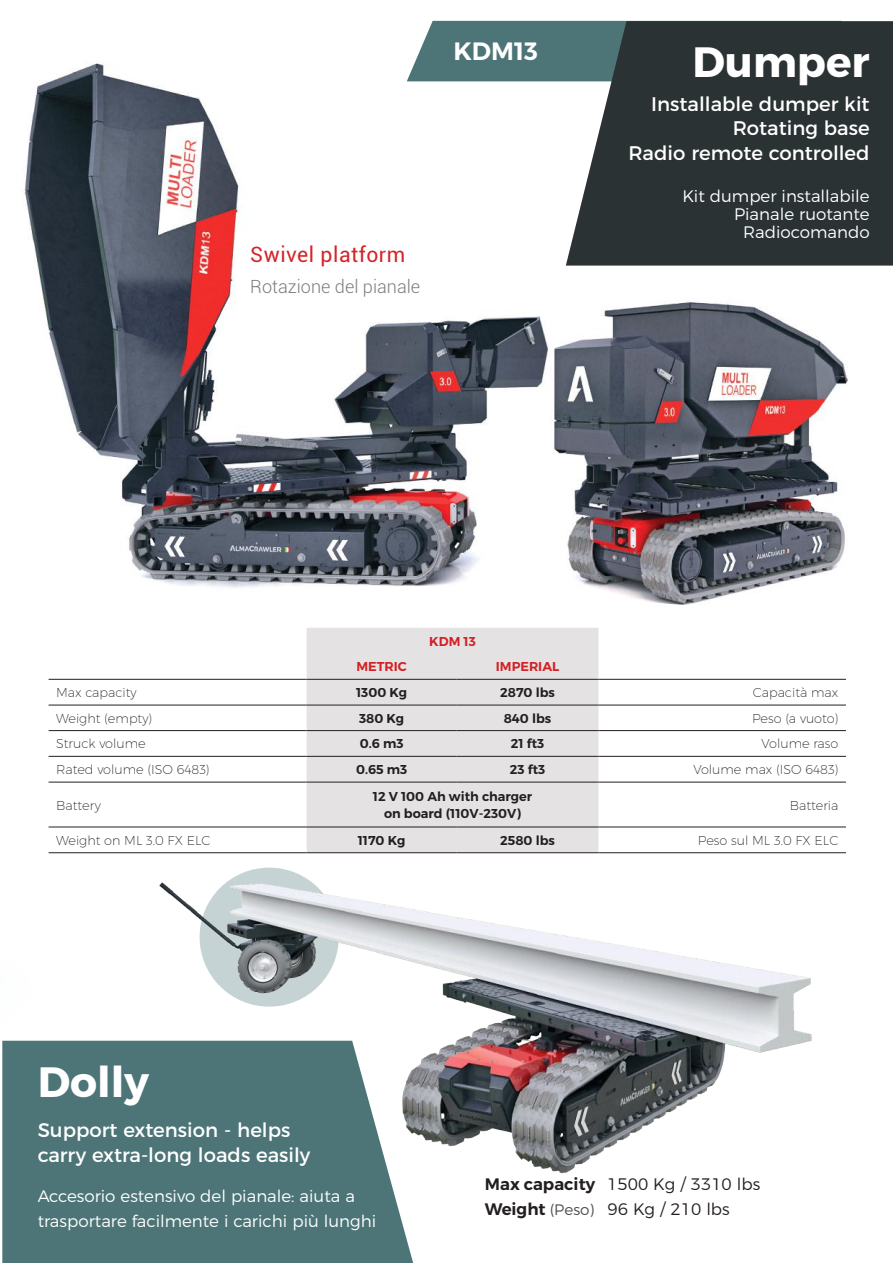
<style>
.page{position:relative;width:893px;height:1263px;background:#fff}
.page>*{position:absolute;margin:0;border:0;box-sizing:border-box;transform-origin:0 0}
.t1{font:700 42.45px "Montserrat";color:#fff}
.t2{font:600 25.05px "Montserrat";color:#fff}
.t3{font:21.15px "Roboto";letter-spacing:.025em;color:#d42429}
.t4{font:19.65px/24.3px "Montserrat";color:#fff}
.t5{font:300 18.15px "Roboto";color:#7a7e82}
.t6{font:300 16.65px/18.1px "Montserrat";color:#fff}
.t7{font:300 16.65px/24.2px "Montserrat";color:#241f1f}
.t8{font:200 12.9px "Montserrat";color:#241f1f}
.t9{font:600 12.9px/16.6px "Montserrat";color:#241f1f;text-align:center}
.t10{font:600 12.9px "Montserrat";color:#d32025}
.s1{font-weight:600}
.s2{font-size:15.15px;color:#4e4b4c}
</style>
<div class="page">
<img style="left:24px;top:62px;width:542px;height:651px">
<img style="left:550px;top:168px;width:298px;height:459px">
<img style="left:150px;top:828px;width:696px;height:346px">
<svg style="left:2px;top:1041px;width:411px;height:222px;background:#597e81"></svg>
<svg style="left:407px;top:21px;width:159px;height:60px;background:#5b8082"></svg>
<svg style="left:566px;top:21px;width:327px;height:245px;background:#373f40"></svg>
<div style="left:307px;top:628px;width:291px;height:224px;background:#e4e2e2"></div>
<hr style="left:49px;top:679px;width:258px;height:1px;background:#241f1f">
<hr style="left:307px;top:679px;width:150px;height:1px;background:#241f1f">
<hr style="left:457px;top:679px;width:141px;height:1px;background:#241f1f">
<hr style="left:598px;top:679px;width:248px;height:1px;background:#241f1f">
<hr style="left:49px;top:705px;width:258px;height:1px;background:#241f1f">
<hr style="left:307px;top:705px;width:150px;height:1px;background:#241f1f">
<hr style="left:457px;top:705px;width:141px;height:1px;background:#241f1f">
<hr style="left:598px;top:705px;width:248px;height:1px;background:#241f1f">
<hr style="left:49px;top:730px;width:258px;height:1px;background:#241f1f">
<hr style="left:307px;top:730px;width:150px;height:1px;background:#241f1f">
<hr style="left:457px;top:730px;width:141px;height:1px;background:#241f1f">
<hr style="left:598px;top:730px;width:248px;height:1px;background:#241f1f">
<hr style="left:49px;top:756px;width:258px;height:1px;background:#241f1f">
<hr style="left:307px;top:756px;width:150px;height:1px;background:#241f1f">
<hr style="left:457px;top:756px;width:141px;height:1px;background:#241f1f">
<hr style="left:598px;top:756px;width:248px;height:1px;background:#241f1f">
<hr style="left:49px;top:782px;width:258px;height:1px;background:#241f1f">
<hr style="left:307px;top:782px;width:150px;height:1px;background:#241f1f">
<hr style="left:457px;top:782px;width:141px;height:1px;background:#241f1f">
<hr style="left:598px;top:782px;width:248px;height:1px;background:#241f1f">
<hr style="left:49px;top:827px;width:258px;height:1px;background:#241f1f">
<hr style="left:307px;top:827px;width:150px;height:1px;background:#241f1f">
<hr style="left:457px;top:827px;width:141px;height:1px;background:#241f1f">
<hr style="left:598px;top:827px;width:248px;height:1px;background:#241f1f">
<hr style="left:49px;top:852px;width:258px;height:1px;background:#241f1f">
<hr style="left:307px;top:852px;width:150px;height:1px;background:#241f1f">
<hr style="left:457px;top:852px;width:141px;height:1px;background:#241f1f">
<hr style="left:598px;top:852px;width:248px;height:1px;background:#241f1f">
<h2 class="t2" style="left:453px;top:40px;width:86px">KDM13</h2>
<h3 class="t3" style="left:250px;top:245px;width:157px">Swivel platform</h3>
<h3 class="t5" style="left:250px;top:279px;width:171px">Rotazione del pianale</h3>
<h1 class="t1" style="left:692px;top:43px;width:179px">Dumper</h1>
<h3 class="t4" style="left:628px;top:94px;width:243px;text-align:right">Installable dumper kit<br>Rotating base<br>Radio remote controlled</h3>
<p class="t6" style="left:682px;top:188px;width:189px;text-align:right">Kit dumper installabile<br>Pianale ruotante<br>Radiocomando</p>
<p class="t10" style="left:429px;top:636px;width:48px">KDM 13</p>
<p class="t10" style="left:356px;top:661px;width:52px">METRIC</p>
<p class="t10" style="left:496px;top:661px;width:65px">IMPERIAL</p>
<p class="t8" style="left:56px;top:687px;width:82px">Max capacity</p>
<p class="t9" style="left:356px;top:685px;width:53px">1300 Kg</p>
<p class="t9" style="left:500px;top:685px;width:56px">2870 lbs</p>
<p class="t8" style="left:753px;top:687px;width:87px">Capacità max</p>
<p class="t8" style="left:56px;top:713px;width:98px">Weight (empty)</p>
<p class="t9" style="left:359px;top:711px;width:47px">380 Kg</p>
<p class="t9" style="left:504px;top:711px;width:49px">840 lbs</p>
<p class="t8" style="left:752px;top:713px;width:88px">Peso (a vuoto)</p>
<p class="t8" style="left:56px;top:739px;width:91px">Struck volume</p>
<p class="t9" style="left:360px;top:736px;width:45px">0.6 m3</p>
<p class="t9" style="left:511px;top:736px;width:35px">21 ft3</p>
<p class="t8" style="left:762px;top:739px;width:78px">Volume raso</p>
<p class="t8" style="left:56px;top:764px;width:155px">Rated volume (ISO 6483)</p>
<p class="t9" style="left:356px;top:762px;width:53px">0.65 m3</p>
<p class="t9" style="left:510px;top:762px;width:37px">23 ft3</p>
<p class="t8" style="left:693px;top:764px;width:147px">Volume max (ISO 6483)</p>
<p class="t8" style="left:56px;top:800px;width:46px">Battery</p>
<p class="t9" style="left:373px;top:789px;width:161px">12 V 100 Ah with charger on board (110V-230V)</p>
<p class="t8" style="left:790px;top:800px;width:50px">Batteria</p>
<p class="t8" style="left:56px;top:835px;width:156px">Weight on ML 3.0 FX ELC</p>
<p class="t9" style="left:358px;top:833px;width:49px">1170 Kg</p>
<p class="t9" style="left:500px;top:833px;width:56px">2580 lbs</p>
<p class="t8" style="left:698px;top:835px;width:142px">Peso sul ML 3.0 FX ELC</p>
<h1 class="t1" style="left:38px;top:1063px;width:113px">Dolly</h1>
<h3 class="t4" style="left:38px;top:1120px;width:274px">Support extension - helps carry extra-long loads easily</h3>
<p class="t6" style="left:38px;top:1185px;width:340px;line-height:24.3px">Accesorio estensivo del pianale: aiuta a trasportare facilmente i carichi più lunghi</p>
<p class="t7" style="left:485px;top:1173px;width:277px"><span class="s1">Max capacity</span> 1500 Kg / 3310 lbs<br><span class="s1">Weight</span> <span class="s2">(Peso)</span> 96 Kg / 210 lbs</p>
</div>
